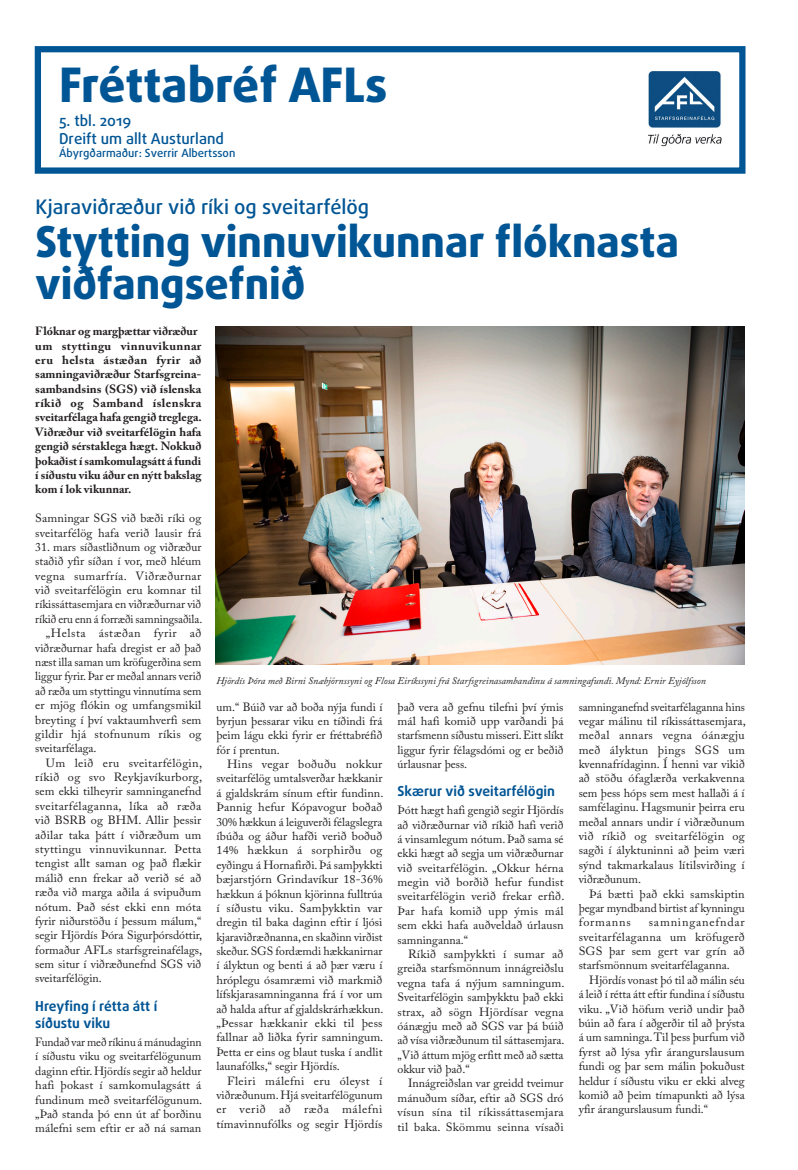
<style>
.page{position:relative;width:798px;height:1170px;background:#fff}
.page>*{position:absolute;margin:0;border:0;box-sizing:border-box;transform-origin:0 0}
.t1{font:800 47.5px "Daxline Pro";color:#005595}
.t2{font:800 42.5px/42.5px "Daxline Pro";color:#005595}
.t3{font:500 20px "Daxline Pro";color:#005595}
.t4{font:500 15px/18px "Daxline Pro";color:#005595}
.t5{font:700 13.75px/17.5px "Daxline Pro";color:#005595}
.t6{font:11.88px/14.4px "Adobe Caslon Pro";letter-spacing:.005em;color:#231f20;text-align:justify}
.t7{font:700 11.88px/14.4px "Adobe Caslon Pro";letter-spacing:.005em;color:#231f20}
.t8{font:11.88px "Adobe Caslon Pro";letter-spacing:.025em;color:#231f20}
.t9{font:11.88px "Adobe Caslon Pro";letter-spacing:.03em;color:#231f20}
.t10{font:11.88px "Adobe Caslon Pro";letter-spacing:.045em;color:#231f20}
.t11{font:500 11.25px "Daxline Pro";color:#005595}
.t12{font:italic 10px "Adobe Caslon Pro";color:#231f20}
</style>
<div class="page">
<div style="left:35px;top:46px;width:710px;height:128px;border:6px solid #005595"></div>
<img style="left:648px;top:71px;width:74px;height:76px">
<img style="left:215px;top:326px;width:529px;height:338px">
<h1 class="t1" style="left:59px;top:54px;width:330px">Fréttabréf AFLs</h1>
<p class="t4" style="left:59px;top:111px;width:166px">5. tbl. 2019<br>Dreift um allt Austurland</p>
<p class="t11" style="left:59px;top:145px;width:178px">Ábyrgðarmaður: Sverrir Albertsson</p>
<h3 class="t3" style="left:35px;top:194px;width:335px">Kjaraviðræður við ríki og sveitarfélög</h3>
<h2 class="t2" style="left:35px;top:221px;width:645px">Stytting vinnuvikunnar flóknasta viðfangsefnið</h2>
<p class="t7" style="left:35px;top:324px;width:168px">Flóknar og margþættar viðræður um styttingu vinnuvikunnar eru helsta ástæðan fyrir að samningaviðræður Starfsgreina&shy;sambandsins (SGS) við íslenska ríkið og Samband íslenskra sveitarfélaga hafa gengið treglega.<br>Viðræður við sveitarfélögin hafa gengið sérstaklega hægt. Nokkuð þokaðist í samkomulagsátt á fundi í síðustu viku áður en nýtt bakslag kom í lok vikunnar.</p>
<p class="t6" style="left:35px;top:511px;width:167px">Samningar SGS við bæði ríki og sveitarfélög hafa verið lausir frá</p>
<p class="t6" style="left:35px;top:539px;width:167px">31. mars síðastliðnum og viðræður</p>
<p class="t6" style="left:35px;top:554px;width:167px">staðið yfir síðan í vor, með hléum</p>
<p class="t9" style="left:35px;top:568px;width:167px">vegna sumarfría. Viðræðurnar</p>
<p class="t6" style="left:35px;top:582px;width:167px">við sveitarfélögin eru komnar til</p>
<p class="t6" style="left:35px;top:597px;width:167px">ríkissáttasemjara en viðræðurnar við</p>
<p class="t6" style="left:35px;top:611px;width:168px">ríkið eru enn á forræði samningsaðila.</p>
<p class="t10" style="left:46px;top:626px;width:157px">„Helsta ástæðan fyrir að</p>
<p class="t6" style="left:35px;top:640px;width:167px">viðræðurnar hafa dregist er að það</p>
<p class="t6" style="left:35px;top:654px;width:168px">næst illa saman um kröfugerðina sem</p>
<p class="t6" style="left:35px;top:669px;width:168px">liggur fyrir. Þar er meðal annars verið</p>
<p class="t6" style="left:35px;top:683px;width:168px">að ræða um styttingu vinnutíma sem</p>
<p class="t6" style="left:35px;top:697px;width:167px">er mjög flókin og umfangsmikil</p>
<p class="t6" style="left:35px;top:712px;width:168px">breyting í því vaktaumhverfi sem</p>
<p class="t6" style="left:35px;top:726px;width:167px">gildir hjá stofnunum ríkis og</p>
<p class="t6" style="left:35px;top:741px;width:63px">sveitarfélaga.</p>
<p class="t9" style="left:46px;top:755px;width:158px">Um leið eru sveitarfélögin,</p>
<p class="t8" style="left:35px;top:770px;width:168px">ríkið og svo Reykjavíkurborg,</p>
<p class="t6" style="left:35px;top:784px;width:167px">sem ekki tilheyrir samninganefnd</p>
<p class="t8" style="left:35px;top:798px;width:167px">sveitarfélaganna, líka að ræða</p>
<p class="t6" style="left:35px;top:812px;width:167px">við BSRB og BHM. Allir þessir</p>
<p class="t6" style="left:35px;top:827px;width:168px">aðilar taka þátt í viðræðum um</p>
<p class="t8" style="left:35px;top:841px;width:168px">styttingu vinnuvikunnar. Þetta</p>
<p class="t6" style="left:35px;top:856px;width:167px">tengist allt saman og það flækir</p>
<p class="t6" style="left:35px;top:870px;width:167px">málið enn frekar að verið sé að</p>
<p class="t6" style="left:35px;top:884px;width:167px">ræða við marga aðila á svipuðum</p>
<p class="t6" style="left:35px;top:899px;width:167px">nótum. Það sést ekki enn móta</p>
<p class="t6" style="left:35px;top:913px;width:167px">fyrir niðurstöðu í þessum málum,“</p>
<p class="t6" style="left:35px;top:927px;width:168px">segir Hjördís Þóra Sigurþórsdóttir,</p>
<p class="t6" style="left:35px;top:942px;width:168px">formaður AFLs starfsgreinafélags,</p>
<p class="t6" style="left:35px;top:956px;width:167px">sem situr í viðræðunefnd SGS við</p>
<p class="t6" style="left:35px;top:971px;width:68px">sveitarfélögin.</p>
<p class="t5" style="left:35px;top:996px;width:124px">Hreyfing í rétta átt í síðustu viku</p>
<p class="t6" style="left:35px;top:1034px;width:168px">Fundað var með ríkinu á mánudaginn í síðustu viku og sveitarfélögunum daginn eftir. Hjördís segir að heldur hafi þokast í samkomulagsátt á fundinum með sveitarfélögunum. „Það standa þó enn út af borðinu málefni sem eftir er að ná saman</p>
<p class="t12" style="left:216px;top:675px;width:491px">Hjördís Þóra með Birni Snæbjörnssyni og Flosa Eiríkssyni frá Starfsgreinasambandinu á samningafundi. Mynd: Ernir Eyjólfsson</p>
<p class="t6" style="left:216px;top:699px;width:167px">um.“ Búið var að boða nýja fundi í byrjun þessarar viku en tíðindi frá þeim lágu ekki fyrir er fréttabréfið fór í prentun.</p>
<p class="t6" style="left:216px;top:756px;width:168px;text-indent:11px">Hins vegar boðuðu nokkur sveitarfélög umtalsverðar hækkanir á gjaldskrám sínum eftir fundinn.<br>Þannig hefur Kópavogur boðað 30% hækkun á leiguverði félagslegra íbúða og áður hafði verið boðuð 14% hækkun á sorphirðu og eyðingu á Hornafirði. Þá samþykkti bæjarstjórn Grindavíkur 18-36% hækkun á þóknun kjörinna fulltrúa í síðustu viku. Samþykktin var dregin til baka daginn eftir í ljósi kjaraviðræðnanna, en skaðinn virðist skeður. SGS fordæmdi hækkanirnar í ályktun og benti á að þær væru í hróplegu ósamræmi við markmið lífskjarasamninganna frá í vor um að halda aftur af gjaldskrárhækkun. „Þessar hækkanir ekki til þess fallnar að liðka fyrir samningum.<br>Þetta er eins og blaut tuska í andlit launafólks,“ segir Hjördís.</p>
<p class="t6" style="left:216px;top:1073px;width:168px;text-indent:11px">Fleiri málefni eru óleyst í viðræðunum. Hjá sveitarfélögunum er verið að ræða málefni tímavinnufólks og segir Hjördís</p>
<p class="t6" style="left:397px;top:699px;width:167px">það vera að gefnu tilefni því ýmis mál hafi komið upp varðandi þá starfsmenn síðustu misseri. Eitt slíkt liggur fyrir félagsdómi og er beðið úrlausnar þess.</p>
<p class="t5" style="left:397px;top:782px;width:159px">Skærur við sveitarfélögin</p>
<p class="t6" style="left:397px;top:802px;width:168px">Þótt hægt hafi gengið segir Hjördís að viðræðurnar við ríkið hafi verið á vinsamlegum nótum. Það sama sé ekki hægt að segja um viðræðurnar við sveitarfélögin. „Okkur hérna megin við borðið hefur fundist sveitarfélögin verið frekar erfið.<br>Þar hafa komið upp ýmis mál sem ekki hafa auðveldað úrlausn samninganna.“</p>
<p class="t6" style="left:397px;top:946px;width:168px;text-indent:11px">Ríkið samþykkti í sumar að greiða starfsmönnum innágreiðslu vegna tafa á nýjum samningum.<br>Sveitarfélögin samþykktu það ekki strax, að sögn Hjördísar vegna óánægju með að SGS var þá búið að vísa viðræðunum til sáttasemjara. „Við áttum mjög erfitt með að sætta okkur við það.“</p>
<p class="t6" style="left:397px;top:1075px;width:168px;text-indent:11px">Innágreiðslan var greidd tveimur mánuðum síðar, eftir að SGS dró vísun sína til ríkissáttasemjara til baka. Skömmu seinna vísaði</p>
<p class="t6" style="left:578px;top:699px;width:168px">samninganefnd sveitarfélaganna hins vegar málinu til ríkissáttasemjara, meðal annars vegna óánægju með ályktun þings SGS um kvennafrídaginn. Í henni var vikið að stöðu ófaglærða verkakvenna sem þess hóps sem mest hallaði á í samfélaginu. Hagsmunir þeirra eru meðal annars undir í viðræðunum við ríkið og sveitarfélögin og sagði í ályktuninni að þeim væri sýnd takmarkalaus lítilsvirðing í viðræðunum.</p>
<p class="t6" style="left:578px;top:886px;width:167px;text-indent:11px">Þá bætti það ekki samskiptin þegar myndband birtist af kynningu formanns</p>
<p class="t6" style="left:578px;top:914px;width:167px;text-indent:70px">samninganefndar sveitarfélaganna um kröfugerð SGS þar sem gert var grín að starfsmönnum sveitarfélaganna.</p>
<p class="t6" style="left:578px;top:972px;width:168px;text-indent:11px">Hjördís vonast þó til að málin séu á leið í rétta átt eftir fundina í síðustu viku. „Við höfum verið undir það búin að fara í aðgerðir til að þrýsta á um samninga. Til þess þurfum við fyrst að lýsa yfir árangurslausum fundi og þar sem málin þokuðust heldur í síðustu viku er ekki alveg komið að þeim tímapunkti að lýsa yfir árangurslausum fundi.“</p>
</div>
